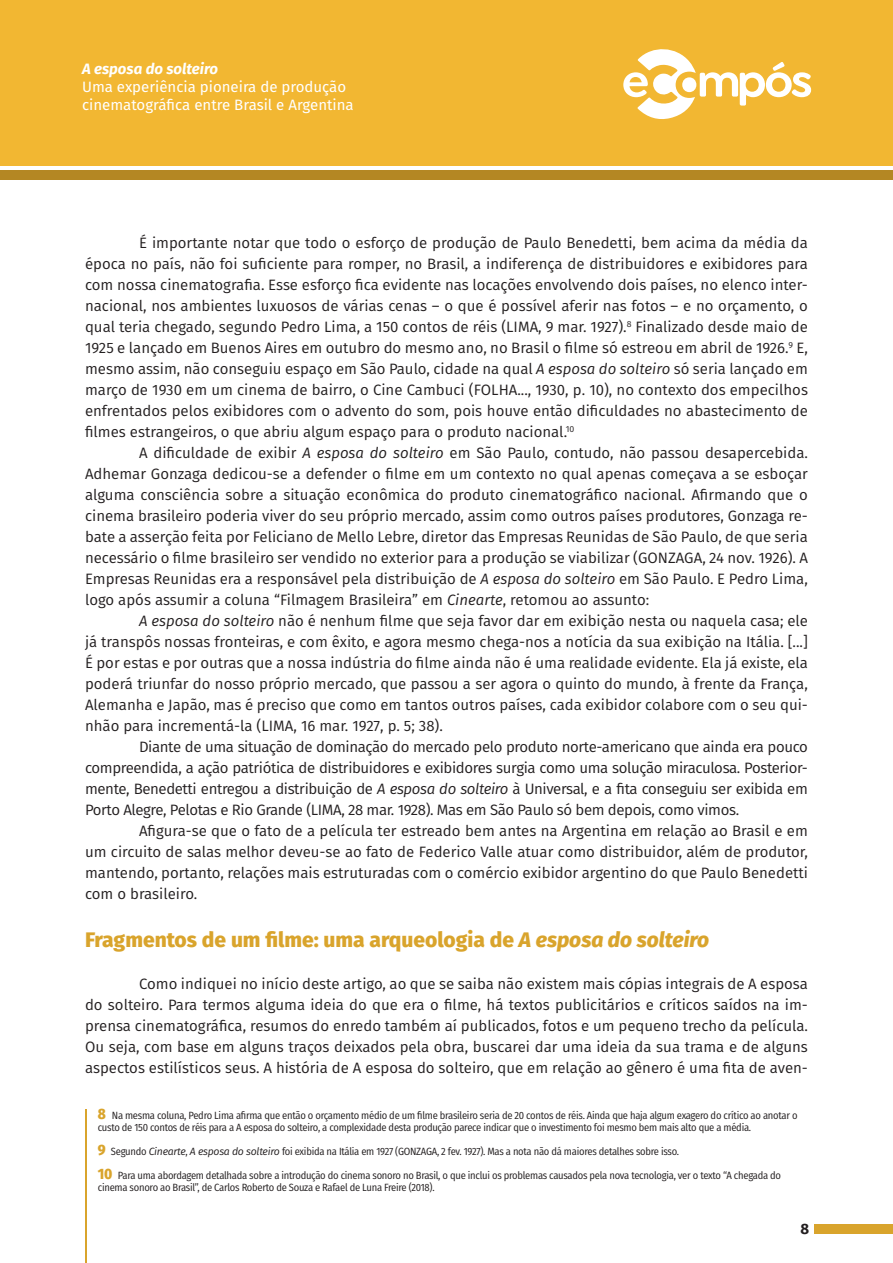
<style>
.page{position:relative;width:893px;height:1263px;background:#fff}
.page>*{position:absolute;margin:0;border:0;box-sizing:border-box;transform-origin:0 0}
.Tópico{font:800 21px "Fira Sans";color:#d9a42c}
.Texto{font:15px/21px "Fira Sans";color:#231f20;text-align:justify}
.t1{font:15px/18px "Fira Sans";color:#fff}
.t2{font:italic 700 15px "Fira Sans";color:#fff}
.t3{font:700 15px "Fira Sans";color:#231f20}
.Rodapé{font:10.5px/12px "Fira Sans Condensed";letter-spacing:-.025em;color:#231f20}
.s1{font-style:italic}
.s2{font-weight:800;font-size:15px;color:#d9a42c}
.s3{font-family:"Fira Sans";font-style:italic}
</style>
<div class="page">
<div style="left:0;top:0;width:893px;height:166px;background:#f2b732"></div>
<div style="left:0;top:170px;width:893px;height:10px;background:#b48723"></div>
<div style="left:814px;top:1224px;width:79px;height:9px;background:#d9a42c"></div>
<svg style="left:623px;top:49px;width:188px;height:70px"></svg>
<hr style="left:85px;top:1110px;width:1px;height:153px;background:#d9a42c">
<p class="t2" style="left:82px;top:56px;width:137px">A esposa do solteiro</p>
<p class="t1" style="left:82px;top:77px;width:273px">Uma experiência pioneira de produção cinematográfica entre Brasil e Argentina</p>
<p class="Texto" style="left:85px;top:232px;width:724px;text-indent:54px">É importante notar que todo o esforço de produção de Paulo Benedetti, bem acima da média da época no país, não foi suficiente para romper, no Brasil, a indiferença de distribuidores e exibidores para com nossa cinematografia. Esse esforço fica evidente nas locações envolvendo dois países, no elenco inter&shy;nacional, nos ambientes luxuosos de várias cenas – o que é possível aferir nas fotos – e no orçamento, o qual teria chegado, segundo Pedro Lima, a 150 contos de réis (LIMA, 9 mar. 1927).<sup>8</sup> Finalizado desde maio de 1925 e lançado em Buenos Aires em outubro do mesmo ano, no Brasil o filme só estreou em abril de 1926.<sup>9</sup> E, mesmo assim, não conseguiu espaço em São Paulo, cidade na qual <span class="s1">A esposa do solteiro</span> só seria lançado em março de 1930 em um cinema de bairro, o Cine Cambuci (FOLHA..., 1930, p. 10), no contexto dos empecilhos enfrentados pelos exibidores com o advento do som, pois houve então dificuldades no abastecimento de filmes estrangeiros, o que abriu algum espaço para o produto nacional.<sup>10</sup></p>
<p class="Texto" style="left:85px;top:442px;width:724px;text-indent:54px">A dificuldade de exibir <span class="s1">A esposa do solteiro</span> em São Paulo, contudo, não passou desapercebida.<br>Adhemar Gonzaga dedicou-se a defender o filme em um contexto no qual apenas começava a se esboçar alguma consciência sobre a situação econômica do produto cinematográfico nacional. Afirmando que o cinema brasileiro poderia viver do seu próprio mercado, assim como outros países produtores, Gonzaga re&shy;bate a asserção feita por Feliciano de Mello Lebre, diretor das Empresas Reunidas de São Paulo, de que seria necessário o filme brasileiro ser vendido no exterior para a produção se viabilizar (GONZAGA, 24 nov. 1926). A Empresas Reunidas era a responsável pela distribuição de <span class="s1">A esposa do solteiro</span> em São Paulo. E Pedro Lima, logo após assumir a coluna “Filmagem Brasileira” em <span class="s1">Cinearte</span>, retomou ao assunto:</p>
<p class="Texto" style="left:85px;top:610px;width:724px;text-indent:54px"><span class="s1">A esposa do solteiro</span> não é nenhum filme que seja favor dar em exibição nesta ou naquela casa; ele já transpôs nossas fronteiras, e com êxito, e agora mesmo chega-nos a notícia da sua exibição na Itália. [...] É por estas e por outras que a nossa indústria do filme ainda não é uma realidade evidente. Ela já existe, ela poderá triunfar do nosso próprio mercado, que passou a ser agora o quinto do mundo, à frente da França, Alemanha e Japão, mas é preciso que como em tantos outros países, cada exibidor colabore com o seu qui&shy;nhão para incrementá-la (LIMA, 16 mar. 1927, p. 5; 38).</p>
<p class="Texto" style="left:85px;top:736px;width:724px;text-indent:54px">Diante de uma situação de dominação do mercado pelo produto norte-americano que ainda era pouco compreendida, a ação patriótica de distribuidores e exibidores surgia como uma solução miraculosa. Posterior&shy;mente, Benedetti entregou a distribuição de <span class="s1">A esposa do solteiro</span> à Universal, e a fita conseguiu ser exibida em Porto Alegre, Pelotas e Rio Grande (LIMA, 28 mar. 1928). Mas em São Paulo só bem depois, como vimos.</p>
<p class="Texto" style="left:85px;top:820px;width:724px;text-indent:54px">Afigura-se que o fato de a película ter estreado bem antes na Argentina em relação ao Brasil e em um circuito de salas melhor deveu-se ao fato de Federico Valle atuar como distribuidor, além de produtor, mantendo, portanto, relações mais estruturadas com o comércio exibidor argentino do que Paulo Benedetti com o brasileiro.</p>
<p class="Tópico" style="left:85px;top:921px;width:626px">Fragmentos de um filme: uma arqueologia de <span class="s1">A esposa do solteiro</span></p>
<p class="Texto" style="left:85px;top:973px;width:724px;text-indent:54px">Como indiquei no início deste artigo, ao que se saiba não existem mais cópias integrais de A esposa do solteiro. Para termos alguma ideia do que era o filme, há textos publicitários e críticos saídos na im&shy;prensa cinematográfica, resumos do enredo também aí publicados, fotos e um pequeno trecho da película.<br>Ou seja, com base em alguns traços deixados pela obra, buscarei dar uma ideia da sua trama e de alguns aspectos estilísticos seus. A história de A esposa do solteiro, que em relação ao gênero é uma fita de aven-</p>
<p class="Rodapé" style="left:98px;top:1109px;width:701px"><span class="s2">8</span> Na mesma coluna, Pedro Lima afirma que então o orçamento médio de um filme brasileiro seria de 20 contos de réis. Ainda que haja algum exagero do crítico ao anotar o custo de 150 contos de réis para a A esposa do solteiro, a complexidade desta produção parece indicar que o investimento foi mesmo bem mais alto que a média.</p>
<p class="Rodapé" style="left:98px;top:1145px;width:583px"><span class="s2">9</span> Segundo <span class="s3">Cinearte</span>, <span class="s3">A esposa do solteiro</span> foi exibida na Itália em 1927 (GONZAGA, 2 fev. 1927). Mas a nota não dá maiores detalhes sobre isso.</p>
<p class="Rodapé" style="left:98px;top:1169px;width:685px"><span class="s2">10</span> Para uma abordagem detalhada sobre a introdução do cinema sonoro no Brasil, o que inclui os problemas causados pela nova tecnologia, ver o texto “A chegada do cinema sonoro ao Brasil”, de Carlos Roberto de Souza e Rafael de Luna Freire (2018).</p>
<p class="t3" style="left:800px;top:1216px;width:10px">8</p>
</div>
